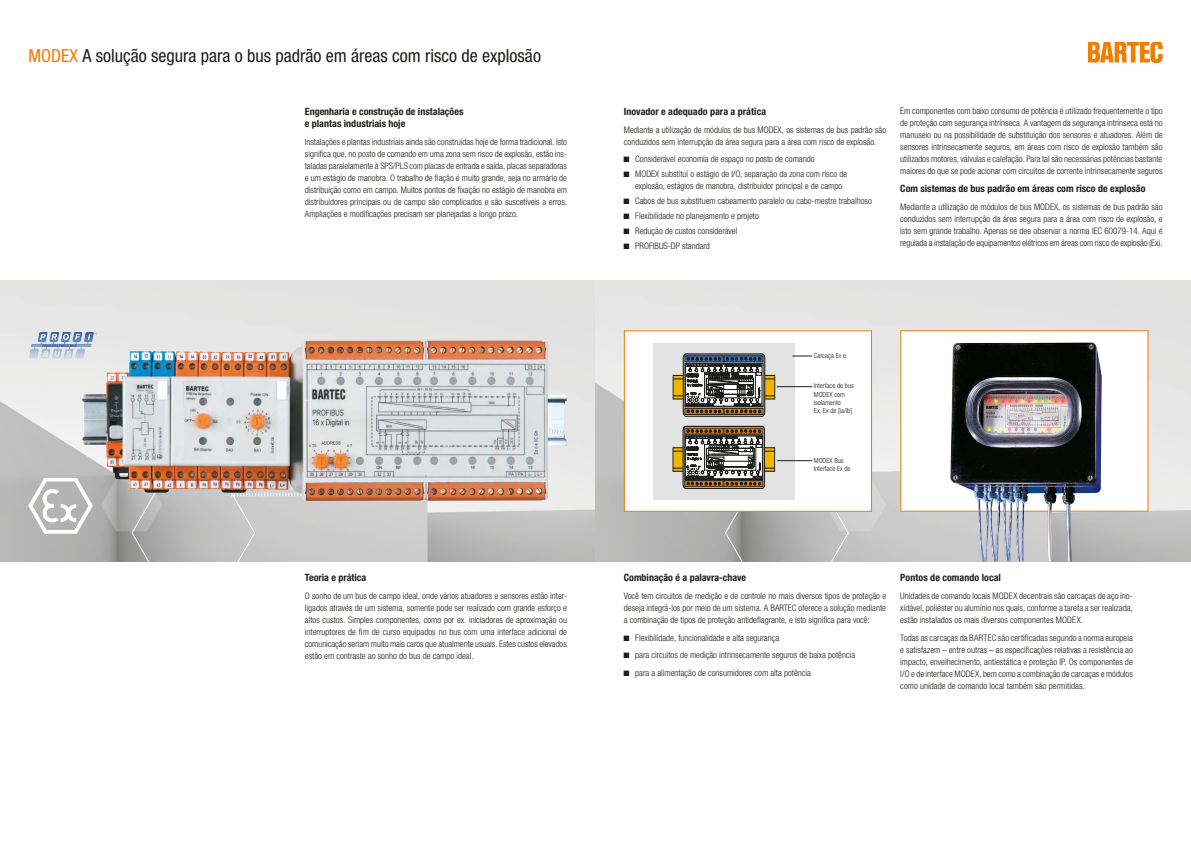
<style>
.page{position:relative;width:1191px;height:842px;background:#fff}
.page>*{position:absolute;margin:0;border:0;box-sizing:border-box;transform-origin:0 0}
.t1{font:condensed 18px "Helvetica Neue LTW1 G";color:#1d1d1b}
.t2{font:700 condensed 10px/12px "Helvetica Neue LTW1 G";color:#1d1d1b}
.t3{font:300 condensed 9px/12px "Helvetica Neue LTW1 G";color:#1d1d1b;text-align:justify}
.t4{font:300 condensed 7px/8.4px "Helvetica Neue LTW1 G";color:#1d1d1b}
.s1{color:#ef7d00}
</style>
<div class="page">
<img style="left:0;top:281px;width:1191px;height:280px">
<svg style="left:503px;top:485px;width:31px;height:5px"></svg>
<svg style="left:101px;top:478px;width:396px;height:84px;background:#c1bbb8"></svg>
<svg style="left:28px;top:478px;width:65px;height:56px"></svg>
<div style="left:624px;top:330px;width:248px;height:182px;background:#fff;border:1px solid #ef7d00"></div>
<div style="left:900px;top:330px;width:248px;height:182px;background:#fff"></div>
<div style="left:652px;top:343px;width:142px;height:156px;background:#e3e3e3"></div>
<svg style="left:672px;top:353px;width:214px;height:209px"></svg>
<img style="left:949px;top:342px;width:152px;height:219px">
<img style="left:82px;top:340px;width:345px;height:153px">
<img style="left:40px;top:332px;width:24px;height:12px">
<img style="left:1088px;top:42px;width:74px;height:20px">
<h1 class="t1" style="left:28px;top:45px;width:514px"><span class="s1">MODEX</span> A solução segura para o bus padrão em áreas com risco de explosão</h1>
<p class="t2" style="left:305px;top:106px;width:160px">Engenharia e construção de instalações e plantas industriais hoje</p>
<p class="t3" style="left:305px;top:136px;width:264px">Instalações e plantas industriais ainda são construídas hoje de forma tradicional. Isto significa que, no posto de comando em uma zona sem risco de explosão, estão ins&shy;taladas paralelamente à SPS/PLS com placas de entrada e saída, placas separadoras e um estágio de manobra. O trabalho de fiação é muito grande, seja no armário de distribuição como em campo. Muitos pontos de fixação no estágio de manobra em distribuidores principais ou de campo são complicados e são suscetíveis a erros.<br>Ampliações e modificações precisam ser planejadas a longo prazo.</p>
<p class="t2" style="left:305px;top:572px;width:63px">Teoria e prática</p>
<p class="t3" style="left:305px;top:590px;width:264px">O sonho de um bus de campo ideal, onde vários atuadores e sensores estão inter&shy;ligados através de um sistema, somente pode ser realizado com grande esforço e altos custos. Simples componentes, como por ex. iniciadores de aproximação ou interruptores de fim de curso equipados no bus com uma interface adicional de comunicação seriam muito mais caros que atualmente usuais. Estes custos elevados estão em contraste ao sonho do bus de campo ideal.</p>
<p class="t2" style="left:624px;top:106px;width:144px">Inovador e adequado para a prática</p>
<p class="t3" style="left:624px;top:124px;width:264px">Mediante a utilização de módulos de bus MODEX, os sistemas de bus padrão são conduzidos sem interrupção da área segura para a área com risco de explosão.</p>
<p class="t3" style="left:635px;top:152px;width:214px;line-height:14.8px">Considerável economia de espaço no posto de comando<br>MODEX substitui o estágio de I/O, separação da zona com risco de</p>
<p class="t3" style="left:635px;top:179px;width:238px;line-height:14.8px;text-align:left">explosão, estágios de manobra, distribuidor principal e de campo<br>Cabos de bus substituem cabeamento paralelo ou cabo-mestre trabalhoso Flexibilidade no planejamento e projeto<br>Redução de custos considerável<br>PROFIBUS-DP standard</p>
<p class="t3" style="left:900px;top:105px;width:264px">Em componentes com baixo consumo de potência é utilizado frequentemente o tipo de proteção com segurança intrínseca. A vantagem da segurança intrínseca está no manuseio ou na possibilidade de substituição dos sensores e atuadores. Além de sensores intrinsecamente seguros, em áreas com risco de explosão também são utilizados motores, válvulas e calefação. Para tal são necessárias potências bastante maiores do que se pode acionar com circuitos de corrente intrinsecamente seguros</p>
<p class="t2" style="left:900px;top:183px;width:247px">Com sistemas de bus padrão em áreas com risco de explosão</p>
<p class="t3" style="left:900px;top:201px;width:264px">Mediante a utilização de módulos de bus MODEX, os sistemas de bus padrão são conduzidos sem interrupção da área segura para a área com risco de explosão, e isto sem grande trabalho. Apenas se dee observar a norma IEC 60079-14. Aqui é regulada a instalação de equipamentos elétricos em áreas com risco de explosão (Ex).</p>
<p class="t4" style="left:814px;top:351px;width:34px">Carcaça Ex e</p>
<p class="t4" style="left:814px;top:381px;width:41px">Interface de bus<br>MODEX com isolamento<br>Ex, Ex de [ia/ib]</p>
<p class="t4" style="left:814px;top:456px;width:38px">MODEX Bus<br>Interface Ex de</p>
<p class="t2" style="left:624px;top:572px;width:124px">Combinação é a palavra-chave</p>
<p class="t3" style="left:624px;top:590px;width:264px">Você tem circuitos de medição e de controle no mais diversos tipos de proteção e deseja integrá-los por meio de um sistema. A BARTEC oferece a solução mediante a combinação de tipos de proteção antideflagrante, e isto significa para você:</p>
<p class="t3" style="left:635px;top:629px;width:221px;line-height:17.7px;text-align:left">Flexibilidade, funcionalidade e alta segurança<br>para circuitos de medição intrinsecamente seguros de baixa potência para a alimentação de consumidores com alta potência</p>
<p class="t2" style="left:900px;top:572px;width:102px">Pontos de comando local</p>
<p class="t3" style="left:900px;top:590px;width:234px">Unidades de comando locais MODEX decentrais são carcaças de aço ino&shy;xidável, poliéster ou alumínio nos quais, conforme a tarefa a ser realizada, estão instalados os mais diversos componentes MODEX.</p>
<p class="t3" style="left:900px;top:631px;width:234px">Todas as carcaças da BARTEC são certificadas segundo a norma europeia e satisfazem – entre outras – as especificações relativas a resistência ao impacto, envelhecimento, antiestática e proteção IP. Os componentes de I/O e de interface MODEX, bem como a combinação de carcaças e módulos como unidade de comando local também são permitidas.</p>
</div>
